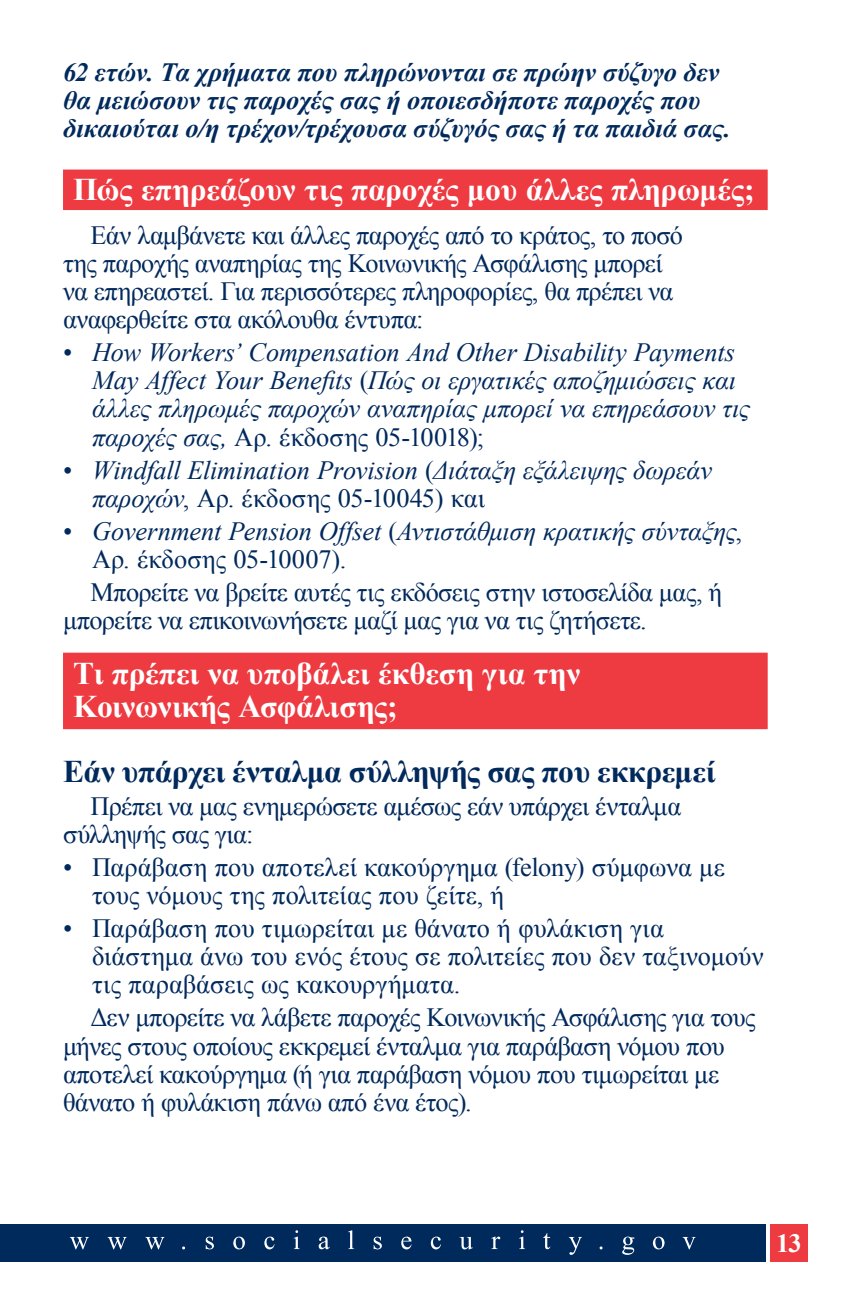
<style>
.page{position:relative;width:851px;height:1296px;background:#fff}
.page>*{position:absolute;margin:0;border:0;box-sizing:border-box;transform-origin:0 0}
.Header1_2lines{font:700 31.5px/33.8px "Times New Roman";letter-spacing:-.01em;color:#fff}
.Header1_1line{font:700 31.5px "Times New Roman";color:#fff}
.Header2{font:700 31.5px "Times New Roman";letter-spacing:-.005em;color:#00295c}
.paragraph_format{font:26.32px/28.1px "Times New Roman";letter-spacing:-.02em;color:#00295c}
._1st_bullet{font:italic 26.32px/28.1px "Times New Roman";letter-spacing:-.005em;color:#00295c}
._1st_bullet-2{font:26.32px/28.1px "Times New Roman";letter-spacing:.005em;color:#00295c}
.Notes{font:italic 700 26.32px/28.1px "Times New Roman";letter-spacing:-.005em;color:#00295c}
.t1{font:700 26.32px "Times New Roman";color:#fff}
.s1{font-style:normal}
</style>
<div class="page">
<div style="left:0;top:1224px;width:765px;height:37px;background:#00295c"></div>
<svg style="left:70px;top:1230px;width:625px;height:25px"></svg>
<div style="left:63px;top:170px;width:704px;height:40px;background:#ee3a41"></div>
<div style="left:63px;top:653px;width:704px;height:76px;background:#ee3a41"></div>
<div style="left:770px;top:1224px;width:37px;height:37px;background:#ee3a41"></div>
<p class="Notes" style="left:63px;top:57px;width:669px">62 ετών. Τα χρήματα που πληρώνονται σε πρώην σύζυγο δεν θα μειώσουν τις παροχές σας ή οποιεσδήποτε παροχές που δικαιούται ο/η τρέχον/τρέχουσα σύζυγός σας ή τα παιδιά σας.</p>
<p class="Header1_1line" style="left:73px;top:167px;width:682px">Πώς επηρεάζουν τις παροχές μου άλλες πληρωμές;</p>
<p class="paragraph_format" style="left:63px;top:221px;width:621px;text-indent:27px">Εάν λαμβάνετε και άλλες παροχές από το κράτος, το ποσό της παροχής αναπηρίας της Κοινωνικής Ασφάλισης μπορεί να επηρεαστεί. Για περισσότερες πληροφορίες, θα πρέπει να αναφερθείτε στα ακόλουθα έντυπα:</p>
<p class="_1st_bullet" style="left:92px;top:338px;width:659px;text-indent:-29px"><span class="s1">•</span> How Workers’ Compensation And Other Disability Payments May Affect Your Benefits <span class="s1">(</span>Πώς οι εργατικές αποζημιώσεις και άλλες πληρωμές παροχών αναπηρίας μπορεί να επηρεάσουν τις παροχές σας, <span class="s1">Αρ. έκδοσης 05-10018)</span><span class="s1">;</span></p>
<p class="_1st_bullet" style="left:92px;top:455px;width:621px;text-indent:-29px"><span class="s1">•</span> Windfall Elimination Provision <span class="s1">(</span>Διάταξη εξάλειψης δωρεάν παροχών<span class="s1">, Αρ. έκδοσης 05-10045) και</span></p>
<p class="_1st_bullet" style="left:92px;top:516px;width:651px;text-indent:-29px"><span class="s1">•</span> Government Pension Offset <span class="s1">(</span>Αντιστάθμιση κρατικής σύνταξης<span class="s1">,<br>Αρ. έκδοσης 05-10007).</span></p>
<p class="paragraph_format" style="left:63px;top:578px;width:660px;text-indent:27px">Μπορείτε να βρείτε αυτές τις εκδόσεις στην ιστοσελίδα μας, ή μπορείτε να επικοινωνήσετε μαζί μας για να τις ζητήσετε.</p>
<p class="Header1_2lines" style="left:73px;top:656px;width:509px">Τι πρέπει να υποβάλει έκθεση για την<br>Κοινωνικής Ασφάλισης;</p>
<p class="Header2" style="left:63px;top:750px;width:654px">Εάν υπάρχει ένταλμα σύλληψής σας που εκκρεμεί</p>
<p class="paragraph_format" style="left:63px;top:792px;width:619px;text-indent:27px">Πρέπει να μας ενημερώσετε αμέσως εάν υπάρχει ένταλμα σύλληψής σας για:</p>
<p class="_1st_bullet-2" style="left:92px;top:853px;width:634px;text-indent:-29px">• Παράβαση που αποτελεί κακούργημα (felony) σύμφωνα με τους νόμους της πολιτείας που ζείτε, ή</p>
<p class="_1st_bullet-2" style="left:92px;top:914px;width:673px;text-indent:-29px">• Παράβαση που τιμωρείται με θάνατο ή φυλάκιση για διάστημα άνω του ενός έτους σε πολιτείες που δεν ταξινομούν τις παραβάσεις ως κακουργήματα.</p>
<p class="paragraph_format" style="left:63px;top:1003px;width:694px;text-indent:27px">Δεν μπορείτε να λάβετε παροχές Κοινωνικής Ασφάλισης για τους μήνες στους οποίους εκκρεμεί ένταλμα για παράβαση νόμου που αποτελεί κακούργημα (ή για παράβαση νόμου που τιμωρείται με θάνατο ή φυλάκιση πάνω από ένα έτος).</p>
<p class="t1" style="left:776px;top:1225px;width:27px">13</p>
</div>
